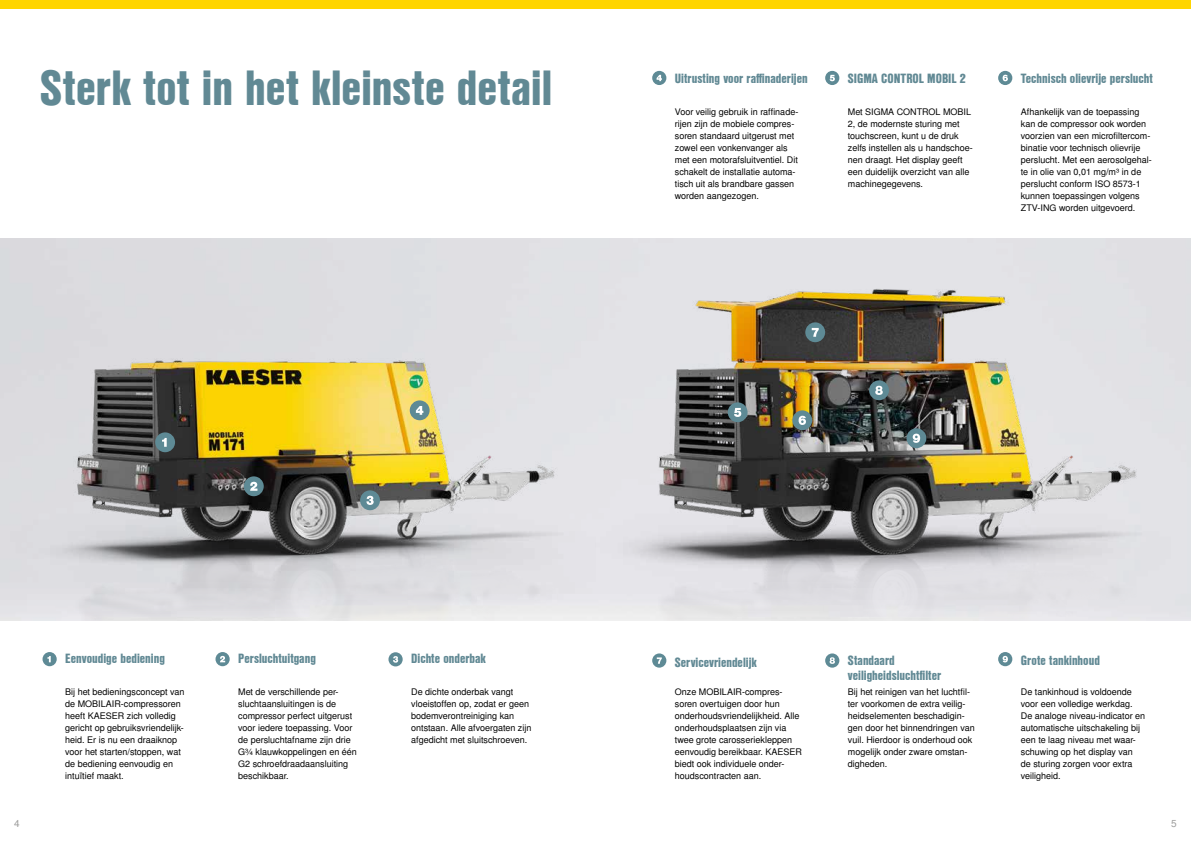
<style>
.page{position:relative;width:1191px;height:842px;background:#fff}
.page>*{position:absolute;margin:0;border:0;box-sizing:border-box;transform-origin:0 0}
.t1{font:48px "Nimbus San L Bla Con";color:#618994}
.t2{font:13px/15px "Nimbus San L Bla Con";color:#618994}
.t3{font:10px "Nimbus San L";color:#9d9d9c}
.t4{font:9px/12px "Nimbus San L";color:#000}
</style>
<div class="page">
<img style="left:0;top:238px;width:1191px;height:383px">
<div style="left:652px;top:653px;width:14px;height:15px;background:#5e8a95;border-radius:50%"></div>
<svg style="left:657px;top:657px;width:5px;height:7px"></svg>
<div style="left:825px;top:653px;width:14px;height:15px;background:#5e8a95;border-radius:50%"></div>
<svg style="left:829px;top:657px;width:6px;height:7px"></svg>
<div style="left:998px;top:652px;width:14px;height:14px;background:#5e8a95;border-radius:50%"></div>
<svg style="left:1002px;top:656px;width:6px;height:6px"></svg>
<div style="left:906px;top:428px;width:20px;height:20px;background:#5e8a95;border-radius:50%"></div>
<svg style="left:912px;top:434px;width:8px;height:9px"></svg>
<div style="left:155px;top:432px;width:20px;height:20px;background:#5e8a95;border-radius:50%"></div>
<svg style="left:162px;top:438px;width:5px;height:9px"></svg>
<div style="left:244px;top:476px;width:20px;height:20px;background:#5e8a95;border-radius:50%"></div>
<svg style="left:250px;top:482px;width:7px;height:9px"></svg>
<div style="left:792px;top:410px;width:20px;height:20px;background:#5e8a95;border-radius:50%"></div>
<svg style="left:798px;top:416px;width:8px;height:9px"></svg>
<div style="left:805px;top:322px;width:20px;height:20px;background:#5e8a95;border-radius:50%"></div>
<svg style="left:811px;top:328px;width:7px;height:9px"></svg>
<div style="left:43px;top:652px;width:14px;height:14px;background:#5e8a95;border-radius:50%"></div>
<svg style="left:47px;top:656px;width:4px;height:6px"></svg>
<svg style="left:215px;top:652px;width:15px;height:14px"></svg>
<svg style="left:220px;top:656px;width:5px;height:6px"></svg>
<div style="left:388px;top:652px;width:15px;height:14px;background:#5e8a95;border-radius:50%"></div>
<svg style="left:393px;top:656px;width:5px;height:7px"></svg>
<div style="left:825px;top:71px;width:14px;height:14px;background:#5e8a95;border-radius:50%"></div>
<svg style="left:829px;top:75px;width:6px;height:6px"></svg>
<div style="left:998px;top:71px;width:14px;height:14px;background:#5e8a95;border-radius:50%"></div>
<svg style="left:1002px;top:75px;width:6px;height:6px"></svg>
<div style="left:652px;top:71px;width:14px;height:14px;background:#5e8a95;border-radius:50%"></div>
<svg style="left:656px;top:75px;width:6px;height:6px"></svg>
<div style="left:360px;top:490px;width:20px;height:20px;background:#5e8a95;border-radius:50%"></div>
<svg style="left:366px;top:496px;width:8px;height:9px"></svg>
<div style="left:410px;top:400px;width:19px;height:20px;background:#5e8a95;border-radius:50%"></div>
<svg style="left:416px;top:406px;width:7px;height:9px"></svg>
<div style="left:727px;top:402px;width:20px;height:20px;background:#5e8a95;border-radius:50%"></div>
<svg style="left:734px;top:408px;width:7px;height:9px"></svg>
<div style="left:869px;top:380px;width:20px;height:20px;background:#5e8a95;border-radius:50%"></div>
<svg style="left:875px;top:386px;width:7px;height:9px"></svg>
<div style="left:0;top:0;width:1191px;height:9px;background:#ffd500"></div>
<h1 class="t1" style="left:40px;top:52px;width:513px">Sterk tot in het kleinste detail</h1>
<h2 class="t2" style="left:675px;top:70px;width:134px">Uitrusting voor raffinaderijen</h2>
<h2 class="t2" style="left:848px;top:70px;width:120px">SIGMA CONTROL MOBIL 2</h2>
<h2 class="t2" style="left:1020px;top:70px;width:134px">Technisch olievrije perslucht</h2>
<p class="t4" style="left:675px;top:106px;width:125px">Voor veilig gebruik in raffinade&shy;rijen zijn de mobiele compres&shy;soren standaard uitgerust met zowel een vonkenvanger als met een motorafsluitventiel. Dit schakelt de installatie automa&shy;tisch uit als brandbare gassen worden aangezogen.</p>
<p class="t4" style="left:848px;top:106px;width:126px">Met SIGMA CONTROL MOBIL<br>2, de modernste sturing met touchscreen, kunt u de druk zelfs instellen als u handschoe&shy;nen draagt. Het display geeft een duidelijk overzicht van alle machinegegevens.</p>
<p class="t4" style="left:1020px;top:106px;width:132px">Afhankelijk van de toepassing kan de compressor ook worden voorzien van een microfiltercom&shy;binatie voor technisch olievrije perslucht. Met een aerosolgehal&shy;te in olie van 0,01 mg/m³ in de perslucht conform ISO 8573-1 kunnen toepassingen volgens<br>ZTV-ING worden uitgevoerd.</p>
<h2 class="t2" style="left:65px;top:650px;width:101px">Eenvoudige bediening</h2>
<h2 class="t2" style="left:238px;top:650px;width:79px">Persluchtuitgang</h2>
<h2 class="t2" style="left:411px;top:650px;width:76px">Dichte onderbak</h2>
<p class="t4" style="left:65px;top:686px;width:121px">Bij het bedieningsconcept van de MOBILAIR-compressoren heeft KAESER zich volledig gericht op gebruiksvriendelijk&shy;heid. Er is nu een draaiknop voor het starten/stoppen, wat de bediening eenvoudig en intuïtief maakt.</p>
<p class="t4" style="left:238px;top:686px;width:120px">Met de verschillende per&shy;sluchtaansluitingen is de compressor perfect uitgerust voor iedere toepassing. Voor de persluchtafname zijn drie<br>G¾ klauwkoppelingen en één<br>G2 schroefdraadaansluiting beschikbaar.</p>
<p class="t4" style="left:411px;top:686px;width:122px">De dichte onderbak vangt vloeistoffen op, zodat er geen bodemverontreiniging kan ontstaan. Alle afvoergaten zijn afgedicht met sluitschroeven.</p>
<h2 class="t2" style="left:675px;top:654px;width:84px">Servicevriendelijk</h2>
<h2 class="t2" style="left:848px;top:652px;width:95px">Standaard veiligheidsluchtfilter</h2>
<h2 class="t2" style="left:1020px;top:652px;width:81px">Grote tankinhoud</h2>
<p class="t4" style="left:675px;top:686px;width:129px">Onze MOBILAIR-compres&shy;soren overtuigen door hun onderhoudsvriendelijkheid. Alle onderhoudsplaatsen zijn via twee grote carosseriekleppen eenvoudig bereikbaar. KAESER biedt ook individuele onder&shy;houdscontracten aan.</p>
<p class="t4" style="left:848px;top:686px;width:128px">Bij het reinigen van het luchtfil&shy;ter voorkomen de extra veilig&shy;heidselementen beschadigin&shy;gen door het binnendringen van vuil. Hierdoor is onderhoud ook mogelijk onder zware omstan&shy;digheden.</p>
<p class="t4" style="left:1020px;top:686px;width:126px">De tankinhoud is voldoende voor een volledige werkdag.<br>De analoge niveau-indicator en automatische uitschakeling bij een te laag niveau met waar&shy;schuwing op het display van de sturing zorgen voor extra veiligheid.</p>
<p class="t3" style="left:14px;top:817px;width:7px">4</p>
<p class="t3" style="left:1171px;top:817px;width:7px">5</p>
</div>
